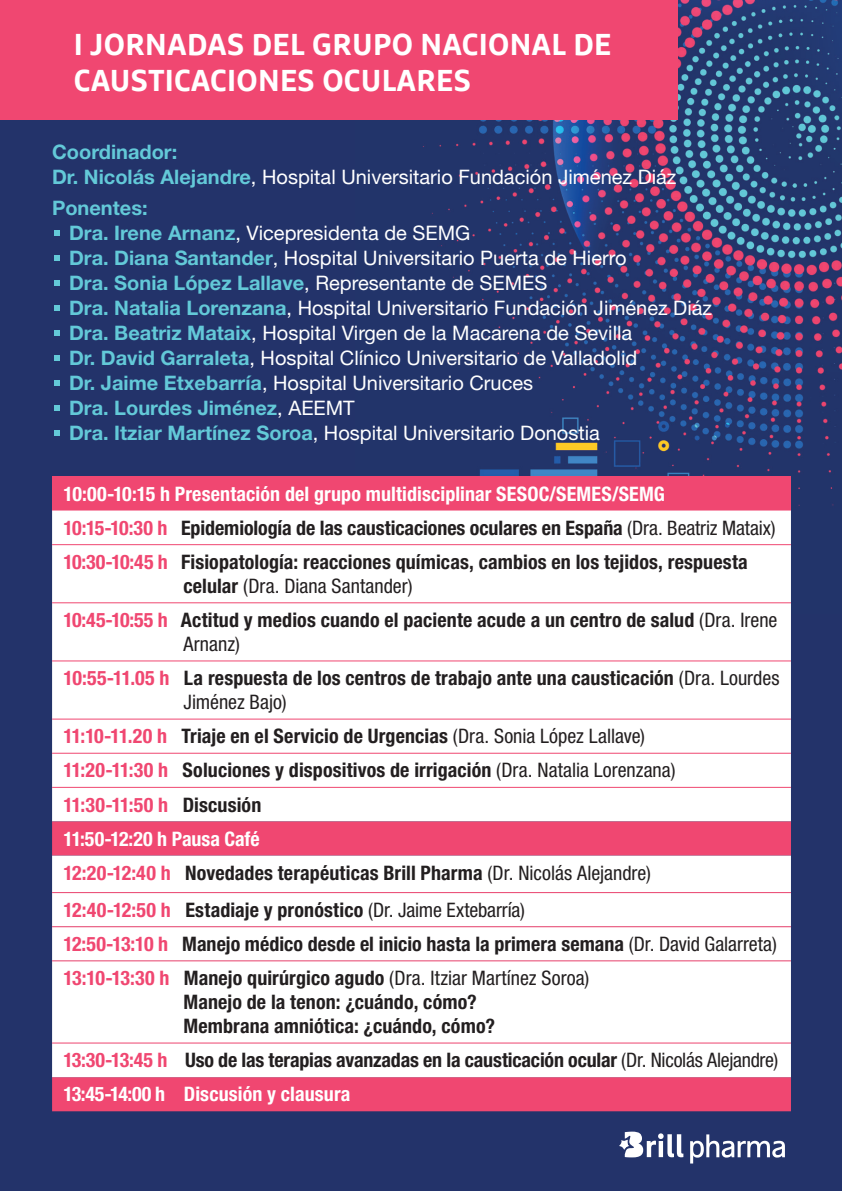
<style>
.page{position:relative;width:842px;height:1191px;background:#23336a}
.page>*{position:absolute;margin:0;border:0;box-sizing:border-box;transform-origin:0 0}
.t1{font:700 30px/36px "Marselis Web W03";letter-spacing:.01em;color:#fff}
.t2{font:700 condensed 20px "Helvetica Neue LT Std";letter-spacing:.005em;color:#231f20}
.t3{font:20px "Helvetica Neue LT Std";color:#fff}
.t4{font:700 condensed 20px "Helvetica Neue LT Std";letter-spacing:.005em;color:#fff}
.t5{font:condensed 20px "Helvetica Neue LT Std";letter-spacing:.005em;color:#231f20}
.t6{font:700 20px "Helvetica Neue LT Std";color:#63c9d8}
.t7{font:700 condensed 20px "Helvetica Neue LT Std";letter-spacing:.005em;color:#f04771}
.s1{font-weight:700;color:#63c9d8}
.s2{font-weight:400;color:#fff}
.s3{color:#f04771}
.s4{font-weight:400}
.s5{font-weight:700}
.s6{color:#231f20}
.s7{font-weight:700;color:#f04771}
</style>
<div class="page">
<img style="left:356px;top:0;width:486px;height:506px">
<div style="left:0;top:0;width:677px;height:119px;background:#f04771"></div>
<div style="left:52px;top:476px;width:739px;height:34px;background:#f04771"></div>
<div style="left:52px;top:510px;width:739px;height:311px;background:#fff"></div>
<div style="left:52px;top:821px;width:739px;height:290px;background:#f04771"></div>
<div style="left:52px;top:855px;width:739px;height:222px;background:#fff"></div>
<hr style="left:52px;top:544px;width:739px;height:1px;background:#f04771">
<hr style="left:52px;top:602px;width:739px;height:1px;background:#f04771">
<hr style="left:52px;top:660px;width:739px;height:1px;background:#f04771">
<hr style="left:52px;top:718px;width:739px;height:1px;background:#f04771">
<hr style="left:52px;top:752px;width:739px;height:1px;background:#f04771">
<hr style="left:52px;top:787px;width:739px;height:1px;background:#f04771">
<hr style="left:52px;top:892px;width:739px;height:1px;background:#f04771">
<hr style="left:52px;top:926px;width:739px;height:1px;background:#f04771">
<hr style="left:52px;top:960px;width:739px;height:1px;background:#f04771">
<hr style="left:52px;top:1042px;width:739px;height:1px;background:#f04771">
<svg style="left:55px;top:231px;width:5px;height:5px"></svg>
<svg style="left:55px;top:281px;width:5px;height:5px"></svg>
<svg style="left:55px;top:331px;width:5px;height:5px"></svg>
<svg style="left:55px;top:256px;width:5px;height:5px"></svg>
<svg style="left:55px;top:306px;width:5px;height:5px"></svg>
<svg style="left:55px;top:355px;width:5px;height:6px"></svg>
<svg style="left:55px;top:380px;width:5px;height:5px"></svg>
<svg style="left:55px;top:405px;width:5px;height:5px"></svg>
<svg style="left:55px;top:430px;width:5px;height:5px"></svg>
<svg style="left:619px;top:1131px;width:64px;height:26px"></svg>
<svg style="left:690px;top:1134px;width:95px;height:29px"></svg>
<p class="t1" style="left:74px;top:26px;width:539px">I JORNADAS DEL GRUPO NACIONAL DE<br>CAUSTICACIONES OCULARES</p>
<p class="t6" style="left:52px;top:139px;width:127px">Coordinador:</p>
<p class="t3" style="left:52px;top:165px;width:626px"><span class="s1">Dr. Nicolás Alejandre</span>, Hospital Universitario Fundación Jiménez Diáz</p>
<p class="t6" style="left:52px;top:195px;width:97px">Ponentes:</p>
<p class="t3" style="left:69px;top:220px;width:403px"><span class="s1">Dra. Irene Arnanz</span>, Vicepresidenta de SEMG</p>
<p class="t3" style="left:69px;top:245px;width:559px"><span class="s1">Dra. Diana Santander</span>, Hospital Universitario Puerta de Hierro</p>
<p class="t6" style="left:69px;top:270px;width:480px">Dra. Sonia López Lallave<span class="s2">, Representante de SEMES</span></p>
<p class="t3" style="left:69px;top:295px;width:644px"><span class="s1">Dra. Natalia Lorenzana</span>, Hospital Universitario Fundación Jiménez Diáz</p>
<p class="t3" style="left:69px;top:320px;width:565px"><span class="s1">Dra. Beatriz Mataix</span>, Hospital Virgen de la Macarena de Sevilla</p>
<p class="t3" style="left:69px;top:345px;width:570px"><span class="s1">Dr. David Garraleta</span>, Hospital Clínico Universitario de Valladolid</p>
<p class="t3" style="left:69px;top:370px;width:466px"><span class="s1">Dr. Jaime Etxebarría</span>, Hospital Universitario Cruces</p>
<p class="t6" style="left:69px;top:395px;width:287px">Dra. Lourdes Jiménez<span class="s2">, AEEMT</span></p>
<p class="t3" style="left:69px;top:420px;width:532px"><span class="s1">Dra. Itziar Martínez Soroa</span>, Hospital Universitario Donostia</p>
<p class="t4" style="left:63px;top:481px;width:603px">10:00-10:15 h Presentación del grupo multidisciplinar SESOC/SEMES/SEMG</p>
<p class="t2" style="left:63px;top:515px;width:714px"><span class="s3">10:15-10:30 h</span> Epidemiología de las causticaciones oculares en España <span class="s4">(Dra. Beatriz Mataix)</span></p>
<p class="t2" style="left:63px;top:549px;width:686px"><span class="s3">10:30-10:45 h</span> Fisiopatología: reacciones químicas, cambios en los tejidos, respuesta</p>
<p class="t5" style="left:183px;top:574px;width:231px"><span class="s5">celular</span> (Dra. Diana Santander)</p>
<p class="t2" style="left:63px;top:608px;width:716px"><span class="s3">10:45-10:55 h</span> Actitud y medios cuando el paciente acude a un centro de salud <span class="s4">(Dra. Irene</span></p>
<p class="t5" style="left:183px;top:632px;width:58px">Arnanz)</p>
<p class="t2" style="left:63px;top:666px;width:718px"><span class="s3">10:55-11.05 h</span> La respuesta de los centros de trabajo ante una causticación <span class="s4">(Dra. Lourdes</span></p>
<p class="t5" style="left:183px;top:690px;width:105px">Jiménez Bajo)</p>
<p class="t2" style="left:63px;top:724px;width:583px"><span class="s3">11:10-11.20 h</span> Triaje en el Servicio de Urgencias <span class="s4">(Dra. Sonia López Lallave)</span></p>
<p class="t2" style="left:63px;top:758px;width:614px"><span class="s3">11:20-11:30 h</span> Soluciones y dispositivos de irrigación <span class="s4">(Dra. Natalia Lorenzana)</span></p>
<p class="t7" style="left:63px;top:792px;width:199px">11:30-11:50 h <span class="s6">Discusión</span></p>
<p class="t4" style="left:63px;top:826px;width:198px">11:50-12:20 h Pausa Café</p>
<p class="t2" style="left:63px;top:860px;width:589px"><span class="s3">12:20-12:40 h</span> Novedades terapéuticas Brill Pharma <span class="s4">(Dr. Nicolás Alejandre)</span></p>
<p class="t2" style="left:63px;top:897px;width:463px"><span class="s3">12:40-12:50 h</span> Estadiaje y pronóstico <span class="s4">(Dr. Jaime Extebarría)</span></p>
<p class="t2" style="left:63px;top:931px;width:715px"><span class="s3">12:50-13:10 h</span> Manejo médico desde el inicio hasta la primera semana <span class="s4">(Dr. David Galarreta)</span></p>
<p class="t5" style="left:63px;top:966px;width:527px"><span class="s7">13:10-13:30 h</span> <span class="s5">Manejo quirúrgico agudo</span> (Dra. Itziar Martínez Soroa)</p>
<p class="t2" style="left:183px;top:990px;width:295px">Manejo de la tenon: ¿cuándo, cómo?</p>
<p class="t2" style="left:183px;top:1014px;width:313px">Membrana amniótica: ¿cuándo, cómo?</p>
<p class="t2" style="left:63px;top:1048px;width:716px"><span class="s3">13:30-13:45 h</span> Uso de las terapias avanzadas en la causticación ocular <span class="s4">(Dr. Nicolás Alejandre)</span></p>
<p class="t4" style="left:63px;top:1082px;width:289px">13:45-14:00 h Discusión y clausura</p>
</div>
